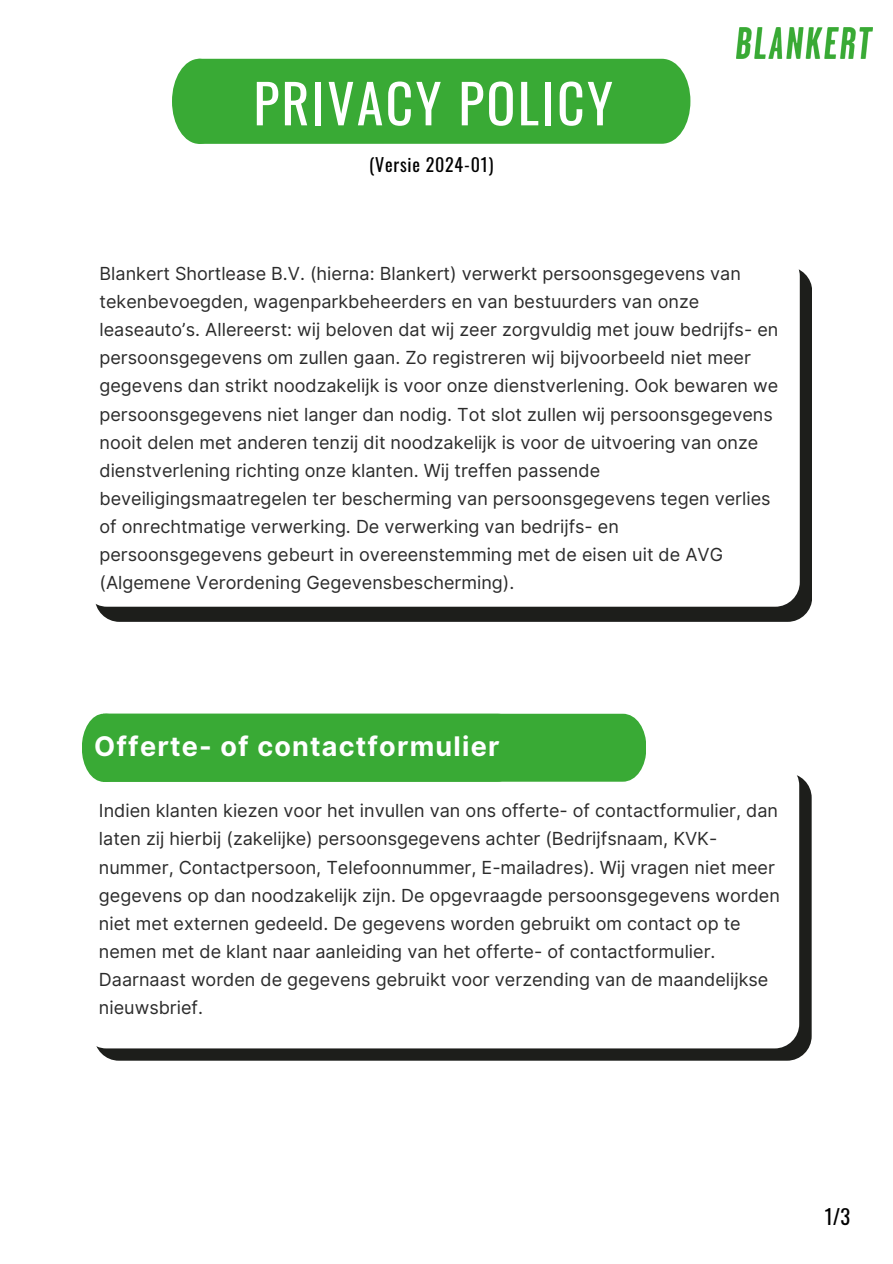
<style>
.page{position:relative;width:893px;height:1264px;background:#fff}
.page>*{position:absolute;margin:0;border:0;box-sizing:border-box;transform-origin:0 0}
.t1{font:53.55px "Oswald";letter-spacing:.045em;color:#fff}
.t2{font:700 27px "Inter";letter-spacing:.045em;color:#fff}
.t3{font:20.4px "Oswald";color:#000}
.t4{font:18px/28.2px "Inter";color:#2b2b2b}
.t5{font:18px "Oswald";letter-spacing:.045em;color:#000}
</style>
<div class="page">
<div style="left:172px;top:59px;width:518px;height:85px;background:#39aa35"></div>
<div style="left:95px;top:267px;width:717px;height:355px;background:#1d1e1b;border-radius:25px"></div>
<div style="left:82px;top:251px;width:717px;height:355px;background:#fff;border-radius:25px"></div>
<div style="left:94px;top:773px;width:717px;height:287px;background:#1d1e1b;border-radius:25px"></div>
<div style="left:82px;top:761px;width:717px;height:287px;background:#fff;border-radius:25px"></div>
<img style="left:736px;top:27px;width:136px;height:32px">
<div style="left:82px;top:713px;width:564px;height:68px;background:#39aa35"></div>
<p class="t1" style="left:253px;top:61px;width:361px">PRIVACY POLICY</p>
<h3 class="t5" style="left:369px;top:150px;width:126px">(Versie 2024-01)</h3>
<p class="t4" style="left:99px;top:259px;width:680px">Blankert Shortlease B.V. (hierna: Blankert) verwerkt persoonsgegevens van tekenbevoegden, wagenparkbeheerders en van bestuurders van onze leaseauto’s. Allereerst: wij beloven dat wij zeer zorgvuldig met jouw bedrijfs- en persoonsgegevens om zullen gaan. Zo registreren wij bijvoorbeeld niet meer gegevens dan strikt noodzakelijk is voor onze dienstverlening. Ook bewaren we persoonsgegevens niet langer dan nodig. Tot slot zullen wij persoonsgegevens nooit delen met anderen tenzij dit noodzakelijk is voor de uitvoering van onze dienstverlening richting onze klanten. Wij treffen passende beveiligingsmaatregelen ter bescherming van persoonsgegevens tegen verlies of onrechtmatige verwerking. De verwerking van bedrijfs- en persoonsgegevens gebeurt in overeenstemming met de eisen uit de AVG (Algemene Verordening Gegevensbescherming).</p>
<h2 class="t2" style="left:94px;top:730px;width:407px">Offerte- of contactformulier</h2>
<h1 class="t4" style="left:99px;top:796px;width:682px">Indien klanten kiezen voor het invullen van ons offerte- of contactformulier, dan laten zij hierbij (zakelijke) persoonsgegevens achter (Bedrijfsnaam, KVK&shy;nummer, Contactpersoon, Telefoonnummer, E-mailadres). Wij vragen niet meer gegevens op dan noodzakelijk zijn. De opgevraagde persoonsgegevens worden niet met externen gedeeld. De gegevens worden gebruikt om contact op te nemen met de klant naar aanleiding van het offerte- of contactformulier.<br>Daarnaast worden de gegevens gebruikt voor verzending van de maandelijkse nieuwsbrief.</h1>
<p class="t3" style="left:824px;top:1200px;width:27px">1/3</p>
</div>
